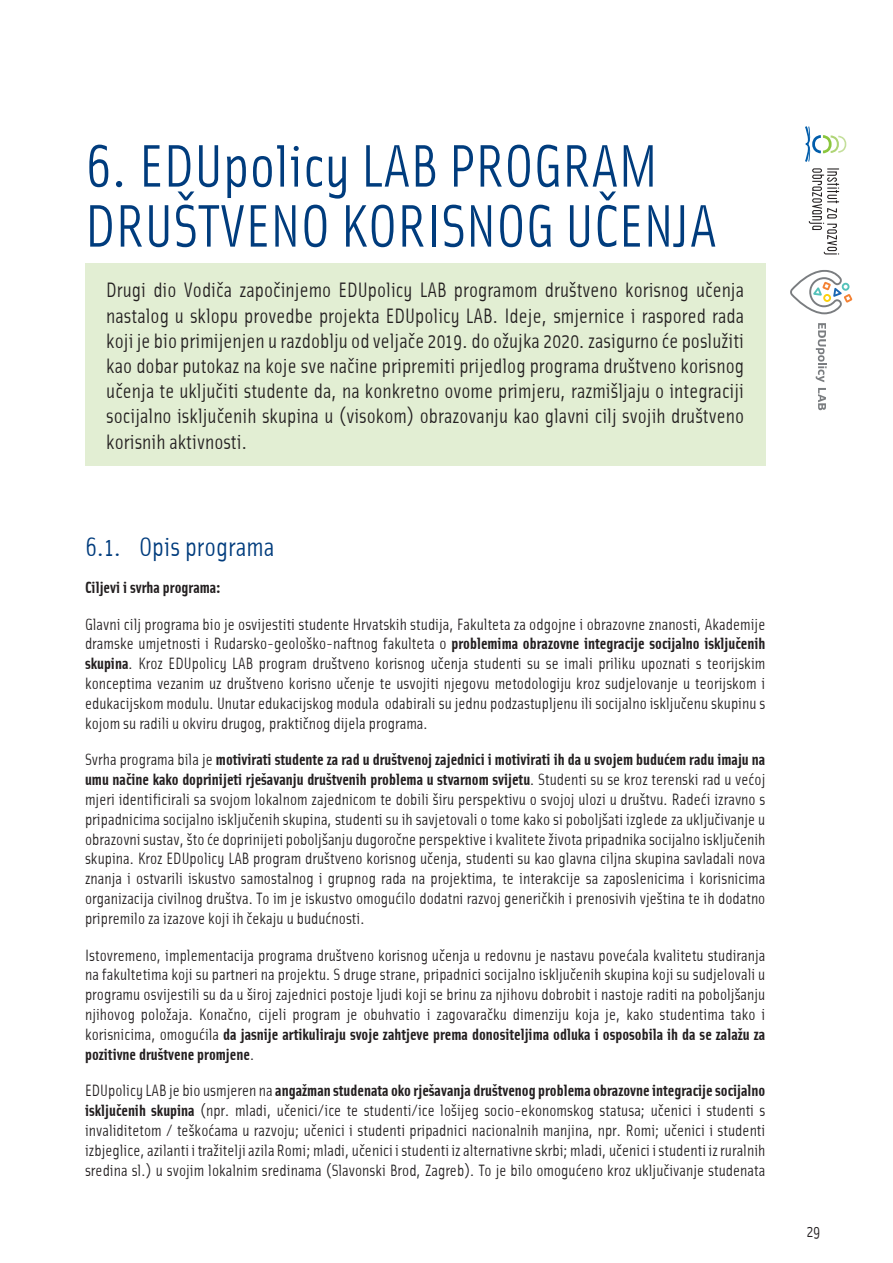
<style>
.page{position:relative;width:893px;height:1263px;background:#fff}
.page>*{position:absolute;margin:0;border:0;box-sizing:border-box;transform-origin:0 0}
.nadnaslov{font:60px/60px "Solex HR";color:#003c7d}
.podnaslov{font:27px "Solex HR";color:#003c7d}
.uvod{font:21px/25.2px "Solex HR";color:#231f20;text-align:justify}
.tekst{font:16.5px/19.8px "Solex HR";color:#231f20;text-align:justify}
.tekst-2{font:16.5px "Solex HR Bold";color:#231f20}
.s1{font-family:"Solex HR Bold"}
</style>
<div class="page">
<svg style="left:805px;top:126px;width:41px;height:36px"></svg>
<svg style="left:809px;top:168px;width:30px;height:86px"></svg>
<svg style="left:816px;top:323px;width:11px;height:59px"></svg>
<svg style="left:818px;top:388px;width:8px;height:22px"></svg>
<svg style="left:790px;top:270px;width:62px;height:44px"></svg>
<div style="left:85px;top:264px;width:680px;height:202px;background:#e2eed3"></div>
<p class="nadnaslov" style="left:85px;top:134px;width:633px">6. EDUpolicy LAB PROGRAM<br>DRUŠTVENO KORISNOG UČENJA</p>
<p class="uvod" style="left:106px;top:277px;width:639px">Drugi dio Vodiča započinjemo EDUpolicy LAB programom društveno korisnog učenja nastalog u sklopu provedbe projekta EDUpolicy LAB. Ideje, smjernice i raspored rada koji je bio primijenjen u razdoblju od veljače 2019. do ožujka 2020. zasigurno će poslužiti kao dobar putokaz na koje sve načine pripremiti prijedlog programa društveno korisnog učenja te uključiti studente da, na konkretno ovome primjeru, razmišljaju o integraciji socijalno isključenih skupina u (visokom) obrazovanju kao glavni cilj svojih društveno korisnih aktivnosti.</p>
<p class="podnaslov" style="left:85px;top:529px;width:191px">6.1. Opis programa</p>
<p class="tekst-2" style="left:85px;top:576px;width:137px">Ciljevi i svrha programa:</p>
<p class="tekst" style="left:85px;top:613px;width:682px">Glavni cilj programa bio je osvijestiti studente Hrvatskih studija, Fakulteta za odgojne i obrazovne znanosti, Akademije dramske umjetnosti i Rudarsko-geološko-naftnog fakulteta o <span class="s1">problemima obrazovne integracije socijalno isključenih skupina</span>. Kroz EDUpolicy LAB program društveno korisnog učenja studenti su se imali priliku upoznati s teorijskim konceptima vezanim uz društveno korisno učenje te usvojiti njegovu metodologiju kroz sudjelovanje u teorijskom i edukacijskom modulu. Unutar edukacijskog modula odabirali su jednu podzastupljenu ili socijalno isključenu skupinu s kojom su radili u okviru drugog, praktičnog dijela programa.</p>
<p class="tekst" style="left:85px;top:749px;width:682px">Svrha programa bila je <span class="s1">motivirati studente za rad u društvenoj zajednici i motivirati ih da u svojem budućem radu imaju na umu načine kako doprinijeti rješavanju društvenih problema u stvarnom svijetu</span>. Studenti su se kroz terenski rad u većoj mjeri identificirali sa svojom lokalnom zajednicom te dobili širu perspektivu o svojoj ulozi u društvu. Radeći izravno s pripadnicima socijalno isključenih skupina, studenti su ih savjetovali o tome kako si poboljšati izglede za uključivanje u obrazovni sustav, što će doprinijeti poboljšanju dugoročne perspektive i kvalitete života pripadnika socijalno isključenih skupina. Kroz EDUpolicy LAB program društveno korisnog učenja, studenti su kao glavna ciljna skupina savladali nova znanja i ostvarili iskustvo samostalnog i grupnog rada na projektima, te interakcije sa zaposlenicima i korisnicima organizacija civilnog društva. To im je iskustvo omogućilo dodatni razvoj generičkih i prenosivih vještina te ih dodatno pripremilo za izazove koji ih čekaju u budućnosti.</p>
<p class="tekst" style="left:85px;top:944px;width:682px">Istovremeno, implementacija programa društveno korisnog učenja u redovnu je nastavu povećala kvalitetu studiranja na fakultetima koji su partneri na projektu. S druge strane, pripadnici socijalno isključenih skupina koji su sudjelovali u programu osvijestili su da u široj zajednici postoje ljudi koji se brinu za njihovu dobrobit i nastoje raditi na poboljšanju njihovog položaja. Konačno, cijeli program je obuhvatio i zagovaračku dimenziju koja je, kako studentima tako i korisnicima, omogućila <span class="s1">da jasnije artikuliraju svoje zahtjeve prema donositeljima odluka i osposobila ih da se zalažu za pozitivne društvene promjene</span>.</p>
<p class="tekst" style="left:85px;top:1080px;width:682px">EDUpolicy LAB je bio usmjeren na <span class="s1">angažman studenata oko rješavanja društvenog problema obrazovne integracije socijalno isključenih skupina</span> (npr. mladi, učenici/ice te studenti/ice lošijeg socio-ekonomskog statusa; učenici i studenti s invaliditetom / teškoćama u razvoju; učenici i studenti pripadnici nacionalnih manjina, npr. Romi; učenici i studenti izbjeglice, azilanti i tražitelji azila Romi; mladi, učenici i studenti iz alternativne skrbi; mladi, učenici i studenti iz ruralnih sredina sl.) u svojim lokalnim sredinama (Slavonski Brod, Zagreb). To je bilo omogućeno kroz uključivanje studenata</p>
<p class="tekst" style="left:806px;top:1220px;width:16px">29</p>
</div>
